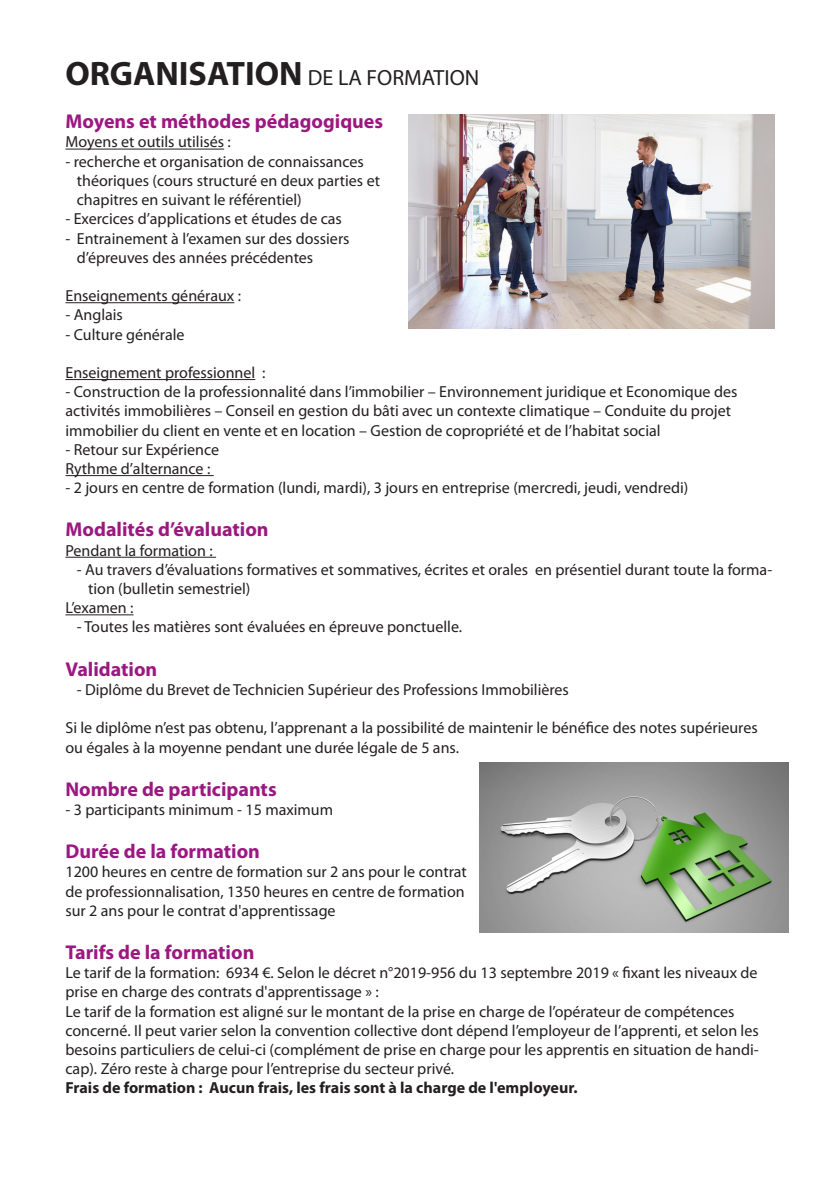
<style>
.page{position:relative;width:840px;height:1191px;background:#fff}
.page>*{position:absolute;margin:0;border:0;box-sizing:border-box;transform-origin:0 0}
.t1{font:22px "Myriad Pro";color:#231f20}
.t2{font:700 20px "Myriad Pro";color:#9c1881}
.t3{font:16px/19.2px "Myriad Pro";color:#231f20}
.t4{font:700 16px "Myriad Pro";color:#231f20}
.s1{font-weight:700;font-size:34px}
</style>
<div class="page">
<hr style="left:65px;top:149px;width:159px;height:1px;background:#231f20">
<hr style="left:65px;top:302px;width:169px;height:1px;background:#231f20">
<hr style="left:65px;top:379px;width:190px;height:1px;background:#231f20">
<hr style="left:65px;top:475px;width:148px;height:1px;background:#231f20">
<hr style="left:65px;top:557px;width:151px;height:1px;background:#231f20">
<hr style="left:65px;top:614px;width:68px;height:1px;background:#231f20">
<img style="left:408px;top:115px;width:366px;height:214px">
<img style="left:479px;top:763px;width:309px;height:170px">
<p class="t1" style="left:65px;top:64px;width:415px"><span class="s1">ORGANISATION</span> DE LA FORMATION</p>
<p class="t2" style="left:65px;top:108px;width:319px">Moyens et méthodes pédagogiques</p>
<p class="t3" style="left:65px;top:132px;width:167px">Moyens et outils utilisés :</p>
<p class="t3" style="left:77px;top:151px;width:304px;text-indent:-11px">- recherche et organisation de connaissances théoriques (cours structuré en deux parties et chapitres en suivant le référentiel)</p>
<p class="t3" style="left:65px;top:209px;width:278px">- Exercices d’applications et études de cas</p>
<p class="t3" style="left:77px;top:228px;width:274px;text-indent:-11px">- Entrainement à l’examen sur des dossiers d’épreuves des années précédentes</p>
<p class="t3" style="left:65px;top:286px;width:177px">Enseignements généraux :</p>
<p class="t3" style="left:65px;top:305px;width:59px">- Anglais</p>
<p class="t3" style="left:65px;top:324px;width:121px">- Culture générale</p>
<p class="t3" style="left:65px;top:363px;width:201px">Enseignement professionnel :</p>
<p class="t3" style="left:65px;top:382px;width:673px">- Construction de la professionnalité dans l’immobilier – Environnement juridique et Economique des activités immobilières – Conseil en gestion du bâti avec un contexte climatique – Conduite du projet immobilier du client en vente et en location – Gestion de copropriété et de l’habitat social</p>
<p class="t3" style="left:65px;top:439px;width:155px">- Retour sur Expérience</p>
<p class="t3" style="left:65px;top:459px;width:146px">Rythme d’alternance :</p>
<p class="t3" style="left:65px;top:478px;width:624px">- 2 jours en centre de formation (lundi, mardi), 3 jours en entreprise (mercredi, jeudi, vendredi)</p>
<p class="t2" style="left:65px;top:516px;width:204px">Modalités d’évaluation</p>
<p class="t3" style="left:65px;top:540px;width:149px">Pendant la formation :</p>
<p class="t3" style="left:88px;top:559px;width:685px;text-indent:-11px">- Au travers d’évaluations formatives et sommatives, écrites et orales en présentiel durant toute la forma&shy;tion (bulletin semestriel)</p>
<p class="t3" style="left:65px;top:598px;width:70px">L’examen :</p>
<p class="t3" style="left:77px;top:617px;width:386px">- Toutes les matières sont évaluées en épreuve ponctuelle.</p>
<p class="t2" style="left:65px;top:656px;width:93px">Validation</p>
<p class="t3" style="left:77px;top:679px;width:493px">- Diplôme du Brevet de Technicien Supérieur des Professions Immobilières</p>
<p class="t3" style="left:65px;top:718px;width:693px">Si le diplôme n’est pas obtenu, l’apprenant a la possibilité de maintenir le bénéfice des notes supérieures ou égales à la moyenne pendant une durée légale de 5 ans.</p>
<p class="t2" style="left:65px;top:776px;width:212px">Nombre de participants</p>
<p class="t3" style="left:65px;top:799px;width:269px">- 3 participants minimum - 15 maximum</p>
<p class="t2" style="left:65px;top:838px;width:196px">Durée de la formation</p>
<p class="t3" style="left:65px;top:862px;width:402px">1200 heures en centre de formation sur 2 ans pour le contrat de professionnalisation, 1350 heures en centre de formation sur 2 ans pour le contrat d'apprentissage</p>
<p class="t2" style="left:65px;top:939px;width:190px">Tarifs de la formation</p>
<p class="t3" style="left:65px;top:963px;width:693px">Le tarif de la formation: 6934 €. Selon le décret n°2019-956 du 13 septembre 2019 « fixant les niveaux de prise en charge des contrats d'apprentissage » :</p>
<p class="t3" style="left:65px;top:1001px;width:694px">Le tarif de la formation est aligné sur le montant de la prise en charge de l’opérateur de compétences concerné. Il peut varier selon la convention collective dont dépend l’employeur de l’apprenti, et selon les besoins particuliers de celui-ci (complément de prise en charge pour les apprentis en situation de handi&shy;cap). Zéro reste à charge pour l’entreprise du secteur privé.</p>
<p class="t4" style="left:65px;top:1077px;width:513px">Frais de formation : Aucun frais, les frais sont à la charge de l'employeur.</p>
</div>
